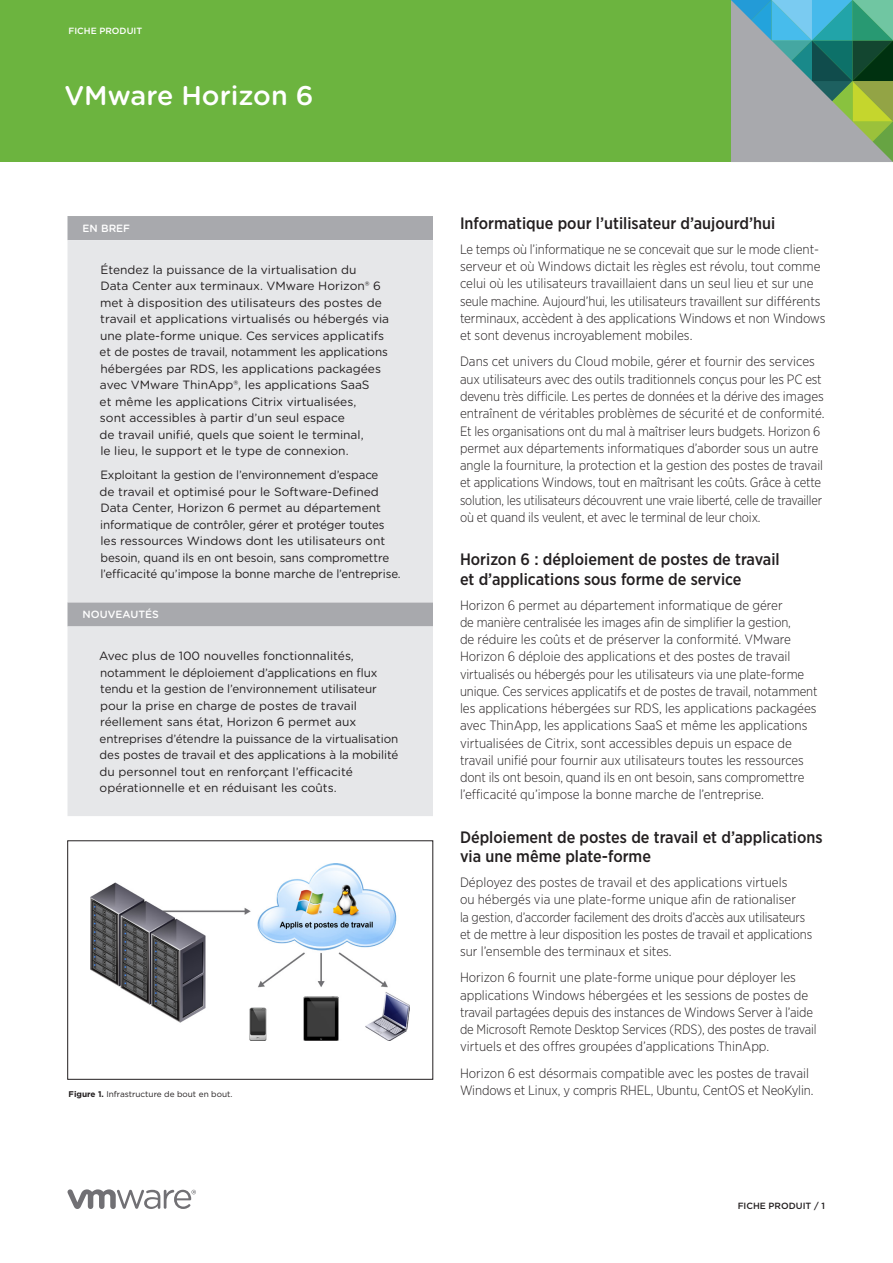
<style>
.page{position:relative;width:893px;height:1263px;background:#fff}
.page>*{position:absolute;margin:0;border:0;box-sizing:border-box;transform-origin:0 0}
._1a_Main_Title{font:500 27px "Gotham Rounded";color:#fff}
._4a_Subhead_1{font:500 16.5px/19.5px "Gotham Narrow";color:#231f20}
._5a_Body{font:300 13.5px/17.2px "Gotham Narrow";letter-spacing:-.01em;color:#231f20}
._3b_Glance_Body{font:12px/16.5px "Gotham Rounded";color:#231f20}
._3b_Glance_Body-2{font:12px/16.5px "Gotham Rounded";color:#231f20;scale:.96 1}
._3a_Glance_Head{font:500 10.5px "Gotham Rounded";color:#fff}
.Folio{font:500 9px "Gotham";color:#231f20}
.Document_Type{font:500 9px "Gotham";color:#fff}
.Caption{font:8.25px "Gotham";color:#231f20}
.s1{font-weight:700}
</style>
<div class="page">
<div style="left:0;top:0;width:893px;height:162px;background:#6cb43f"></div>
<svg style="left:731px;top:0;width:162px;height:162px;background:#78a097"></svg>
<svg style="left:68px;top:1189px;width:128px;height:20px"></svg>
<div style="left:68px;top:216px;width:365px;height:24px;background:#a8a9ad"></div>
<div style="left:68px;top:240px;width:365px;height:576px;background:#e6e7e9"></div>
<img style="left:90px;top:863px;width:319px;height:178px">
<p class="Document_Type" style="left:68px;top:25px;width:75px">FICHE PRODUIT</p>
<p class="_1a_Main_Title" style="left:64px;top:76px;width:251px">VMware Horizon 6</p>
<p class="_3a_Glance_Head" style="left:83px;top:221px;width:49px">EN BREF</p>
<p class="_3b_Glance_Body" style="left:100px;top:261px;width:291px">Étendez la puissance de la virtualisation du<br>Data Center aux terminaux. VMware Horizon® 6 met à disposition des utilisateurs des postes de travail et applications virtualisés ou hébergés via une plate-forme unique. Ces services applicatifs et de postes de travail, notamment les applications hébergées par RDS, les applications packagées avec VMware ThinApp®, les applications SaaS<br>et même les applications Citrix virtualisées,<br>sont accessibles à partir d’un seul espace<br>de travail unifié, quels que soient le terminal,<br>le lieu, le support et le type de connexion.</p>
<p class="_3b_Glance_Body-2" style="left:100px;top:466px;width:315px">Exploitant la gestion de l’environnement d’espace<br>de travail et optimisé pour le Software-Defined Data Center, Horizon 6 permet au département informatique de contrôler, gérer et protéger toutes les ressources Windows dont les utilisateurs ont besoin, quand ils en ont besoin, sans compromettre l’efficacité qu’impose la bonne marche de l’entreprise.</p>
<p class="_3a_Glance_Head" style="left:83px;top:607px;width:78px">NOUVEAUTÉS</p>
<p class="_3b_Glance_Body" style="left:99px;top:647px;width:301px">Avec plus de 100 nouvelles fonctionnalités, notamment le déploiement d’applications en flux tendu et la gestion de l’environnement utilisateur pour la prise en charge de postes de travail réellement sans état, Horizon 6 permet aux entreprises d’étendre la puissance de la virtualisation des postes de travail et des applications à la mobilité du personnel tout en renforçant l’efficacité opérationnelle et en réduisant les coûts.</p>
<p class="Caption" style="left:69px;top:1089px;width:165px"><span class="s1">Figure 1.</span> Infrastructure de bout en bout.</p>
<p class="_4a_Subhead_1" style="left:460px;top:213px;width:317px">Informatique pour l’utilisateur d’aujourd’hui</p>
<p class="_5a_Body" style="left:460px;top:240px;width:367px">Le temps où l’informatique ne se concevait que sur le mode client&shy;serveur et où Windows dictait les règles est révolu, tout comme celui où les utilisateurs travaillaient dans un seul lieu et sur une seule machine. Aujourd’hui, les utilisateurs travaillent sur différents terminaux, accèdent à des applications Windows et non Windows et sont devenus incroyablement mobiles.</p>
<p class="_5a_Body" style="left:460px;top:353px;width:366px">Dans cet univers du Cloud mobile, gérer et fournir des services aux utilisateurs avec des outils traditionnels conçus pour les PC est devenu très difficile. Les pertes de données et la dérive des images entraînent de véritables problèmes de sécurité et de conformité.<br>Et les organisations ont du mal à maîtriser leurs budgets. Horizon 6 permet aux départements informatiques d’aborder sous un autre angle la fourniture, la protection et la gestion des postes de travail et applications Windows, tout en maîtrisant les coûts. Grâce à cette solution, les utilisateurs découvrent une vraie liberté, celle de travailler où et quand ils veulent, et avec le terminal de leur choix.</p>
<p class="_4a_Subhead_1" style="left:460px;top:549px;width:321px">Horizon 6 : déploiement de postes de travail et d’applications sous forme de service</p>
<p class="_5a_Body" style="left:460px;top:596px;width:359px">Horizon 6 permet au département informatique de gérer<br>de manière centralisée les images afin de simplifier la gestion,<br>de réduire les coûts et de préserver la conformité. VMware Horizon 6 déploie des applications et des postes de travail virtualisés ou hébergés pour les utilisateurs via une plate-forme unique. Ces services applicatifs et de postes de travail, notamment les applications hébergées sur RDS, les applications packagées avec ThinApp, les applications SaaS et même les applications virtualisées de Citrix, sont accessibles depuis un espace de travail unifié pour fournir aux utilisateurs toutes les ressources dont ils ont besoin, quand ils en ont besoin, sans compromettre l’efficacité qu’impose la bonne marche de l’entreprise.</p>
<p class="_4a_Subhead_1" style="left:460px;top:827px;width:364px">Déploiement de postes de travail et d’applications via une même plate-forme</p>
<p class="_5a_Body" style="left:460px;top:873px;width:354px">Déployez des postes de travail et des applications virtuels<br>ou hébergés via une plate-forme unique afin de rationaliser<br>la gestion, d’accorder facilement des droits d’accès aux utilisateurs et de mettre à leur disposition les postes de travail et applications sur l’ensemble des terminaux et sites.</p>
<p class="_5a_Body" style="left:460px;top:969px;width:358px">Horizon 6 fournit une plate-forme unique pour déployer les applications Windows hébergées et les sessions de postes de travail partagées depuis des instances de Windows Server à l’aide de Microsoft Remote Desktop Services (RDS), des postes de travail virtuels et des offres groupées d’applications ThinApp.</p>
<p class="_5a_Body" style="left:460px;top:1064px;width:355px">Horizon 6 est désormais compatible avec les postes de travail<br>Windows et Linux, y compris RHEL, Ubuntu, CentOS et NeoKylin.</p>
<p class="Folio" style="left:738px;top:1200px;width:89px">FICHE PRODUIT / 1</p>
</div>
